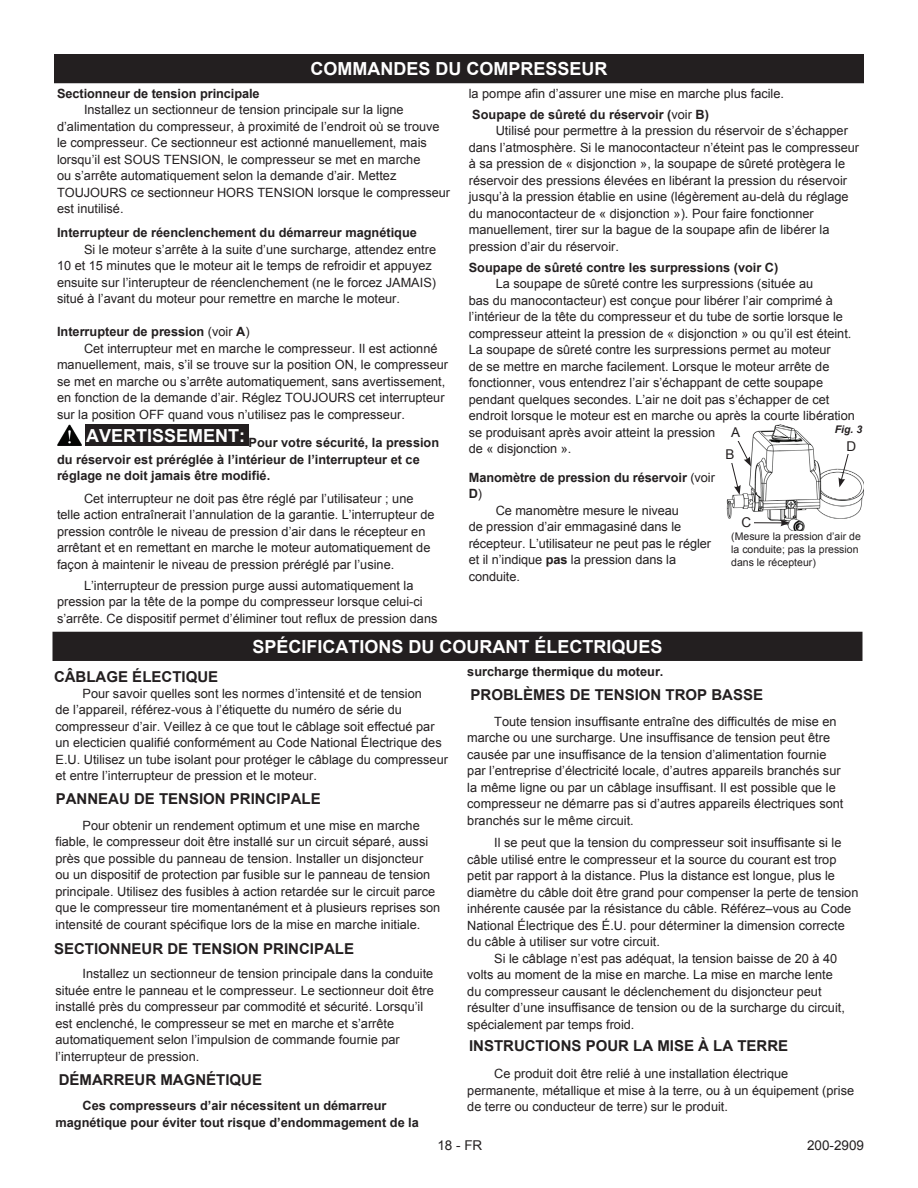
<style>
.page{position:relative;width:918px;height:1188px;background:#fff}
.page>*{position:absolute;margin:0;border:0;box-sizing:border-box;transform-origin:0 0}
.t1{font:700 18px "Arial";color:#fff}
.t2{font:700 15px "Arial";color:#231f20}
.t3{font:13.5px "Arial";color:#231f20}
.t4{font:12.75px/16.5px "Arial";color:#231f20}
.t5{font:700 12.75px/16.5px "Arial";color:#231f20}
.t6{font:10.5px/12.6px "Arial";color:#231f20}
.t7{font:italic 700 10.5px "Arial";color:#231f20}
.s1{font-weight:400}
.s2{font-weight:700}
</style>
<div class="page">
<div style="left:85px;top:424px;width:164px;height:22px;background:#231f20"></div>
<img style="left:57px;top:424px;width:24px;height:22px">
<div style="left:55px;top:55px;width:808px;height:27px;background:#231f20"></div>
<div style="left:54px;top:54px;width:810px;height:29px;border:2px solid #231f20"></div>
<div style="left:53px;top:632px;width:809px;height:28px;background:#231f20"></div>
<div style="left:52px;top:632px;width:810px;height:29px;border:2px solid #231f20"></div>
<img style="left:726px;top:424px;width:138px;height:107px">
<div style="left:831px;top:424px;width:33px;height:14px;background:#fff"></div>
<svg style="left:730px;top:436px;width:21px;height:59px"></svg>
<svg style="left:838px;top:443px;width:14px;height:44px"></svg>
<div style="left:730px;top:426px;width:13px;height:15px;background:#fff"></div>
<div style="left:845px;top:440px;width:13px;height:14px;background:#fff"></div>
<div style="left:724px;top:448px;width:13px;height:14px;background:#fff"></div>
<hr style="left:749px;top:522px;width:34px;height:1px;background:#231f20">
<svg style="left:780px;top:519px;width:10px;height:7px"></svg>
<div style="left:740px;top:516px;width:14px;height:15px;background:#fff"></div>
<h1 class="t1" style="left:310px;top:57px;width:298px">COMMANDES DU COMPRESSEUR</h1>
<p class="t5" style="left:57px;top:85px;width:204px">Sectionneur de tension principale</p>
<p class="t4" style="left:57px;top:102px;width:395px;text-indent:27px">Installez un sectionneur de tension principale sur la ligne d’alimentation du compresseur, à proximité de l’endroit où se trouve le compresseur. Ce sectionneur est actionné manuellement, mais lorsqu’il est SOUS TENSION, le compresseur se met en marche<br>ou s’arrête automatiquement selon la demande d’air. Mettez TOUJOURS ce sectionneur HORS TENSION lorsque le compresseur est inutilisé.</p>
<p class="t5" style="left:57px;top:225px;width:361px">Interrupteur de réenclenchement du démarreur magnétique</p>
<p class="t4" style="left:57px;top:241px;width:381px;text-indent:27px">Si le moteur s’arrête à la suite d’une surcharge, attendez entre 10 et 15 minutes que le moteur ait le temps de refroidir et appuyez ensuite sur l’interupteur de réenclenchement (ne le forcez JAMAIS) situé à l’avant du moteur pour remettre en marche le moteur.</p>
<p class="t5" style="left:57px;top:324px;width:194px">Interrupteur de pression <span class="s1">(voir</span> A<span class="s1">)</span></p>
<p class="t4" style="left:84px;top:340px;width:355px">Cet interrupteur met en marche le compresseur. Il est actionné</p>
<p class="t4" style="left:57px;top:357px;width:393px">manuellement, mais, s’il se trouve sur la position ON, le compresseur</p>
<p class="t4" style="left:57px;top:373px;width:390px">se met en marche ou s’arrête automatiquement, sans avertissement,</p>
<p class="t4" style="left:57px;top:390px;width:389px">en fonction de la demande d’air. Réglez TOUJOURS cet interrupteur</p>
<p class="t4" style="left:57px;top:406px;width:349px">sur la position OFF quand vous n’utilisez pas le compresseur.</p>
<p class="t5" style="left:57px;top:435px;width:384px;text-indent:29px"><sup>AVERTISSEMENT:</sup> Pour votre sécurité, la pression du réservoir est préréglée à l’intérieur de l’interrupteur et ce réglage ne doit jamais être modifié.</p>
<p class="t4" style="left:57px;top:490px;width:379px;text-indent:27px">Cet interrupteur ne doit pas être réglé par l’utilisateur ; une telle action entraînerait l’annulation de la garantie. L’interrupteur de pression contrôle le niveau de pression d’air dans le récepteur en arrêtant et en remettant en marche le moteur automatiquement de façon à maintenir le niveau de pression préréglé par l’usine.</p>
<p class="t4" style="left:57px;top:577px;width:382px;text-indent:27px">L’interrupteur de pression purge aussi automatiquement la pression par la tête de la pompe du compresseur lorsque celui-ci s’arrête. Ce dispositif permet d’éliminer tout reflux de pression dans</p>
<p class="t4" style="left:469px;top:83px;width:317px;line-height:21px">la pompe afin d’assurer une mise en marche plus facile.<br><span class="s2">Soupape de sûreté du réservoir (</span>voir <span class="s2">B)</span></p>
<p class="t4" style="left:469px;top:123px;width:392px;text-indent:27px">Utilisé pour permettre à la pression du réservoir de s’échapper dans l’atmosphère. Si le manocontacteur n’éteint pas le compresseur à sa pression de « disjonction », la soupape de sûreté protègera le réservoir des pressions élevées en libérant la pression du réservoir jusqu’à la pression établie en usine (légèrement au-delà du réglage du manocontacteur de « disjonction »). Pour faire fonctionner manuellement, tirer sur la bague de la soupape afin de libérer la pression d’air du réservoir.</p>
<p class="t5" style="left:469px;top:259px;width:311px">Soupape de sûreté contre les surpressions (voir C)</p>
<p class="t4" style="left:469px;top:276px;width:388px;text-indent:27px">La soupape de sûreté contre les surpressions (située au<br>bas du manocontacteur) est conçue pour libérer l’air comprimé à l’intérieur de la tête du compresseur et du tube de sortie lorsque le compresseur atteint la pression de « disjonction » ou qu’il est éteint.<br>La soupape de sûreté contre les surpressions permet au moteur<br>de se mettre en marche facilement. Lorsque le moteur arrête de fonctionner, vous entendrez l’air s’échappant de cette soupape pendant quelques secondes. L’air ne doit pas s’échapper de cet endroit lorsque le moteur est en marche ou après la courte libération se produisant après avoir atteint la pression<br>de « disjonction ».</p>
<p class="t5" style="left:469px;top:469px;width:248px">Manomètre de pression du réservoir <span class="s1">(voir</span></p>
<p class="t5" style="left:469px;top:486px;width:15px">D<span class="s1">)</span></p>
<p class="t4" style="left:496px;top:502px;width:185px">Ce manomètre mesure le niveau</p>
<p class="t4" style="left:469px;top:518px;width:214px">de pression d’air emmagasiné dans le</p>
<p class="t4" style="left:469px;top:535px;width:244px">récepteur. L’utilisateur ne peut pas le régler</p>
<p class="t4" style="left:469px;top:551px;width:209px">et il n’indique <span class="s2">pas</span> la pression dans la</p>
<p class="t4" style="left:469px;top:568px;width:53px">conduite.</p>
<p class="t3" style="left:731px;top:423px;width:11px">A</p>
<p class="t7" style="left:835px;top:423px;width:29px">Fig. 3</p>
<p class="t3" style="left:846px;top:437px;width:11px">D</p>
<p class="t3" style="left:726px;top:445px;width:11px">B</p>
<p class="t3" style="left:742px;top:513px;width:11px">C</p>
<p class="t6" style="left:731px;top:531px;width:131px">(Mesure la pression d’air de la conduite; pas la pression dans le récepteur)</p>
<h1 class="t1" style="left:252px;top:635px;width:412px">SPÉCIFICATIONS DU COURANT ÉLECTRIQUES</h1>
<p class="t2" style="left:54px;top:666px;width:166px">CÂBLAGE ÉLECTIQUE</p>
<p class="t4" style="left:56px;top:685px;width:394px;text-indent:27px">Pour savoir quelles sont les normes d’intensité et de tension<br>de l’appareil, référez-vous à l’étiquette du numéro de série du compresseur d’air. Veillez à ce que tout le câblage soit effectué par un electicien qualifié conformément au Code National Électrique des E.U. Utilisez un tube isolant pour protéger le câblage du compresseur et entre l’interrupteur de pression et le moteur.</p>
<p class="t4" style="left:56px;top:817px;width:386px;text-indent:27px">Pour obtenir un rendement optimum et une mise en marche fiable, le compresseur doit être installé sur un circuit séparé, aussi près que possible du panneau de tension. Installer un disjoncteur ou un dispositif de protection par fusible sur le panneau de tension principale. Utilisez des fusibles à action retardée sur le circuit parce que le compresseur tire momentanément et à plusieurs reprises son intensité de courant spécifique lors de la mise en marche initiale.</p>
<p class="t4" style="left:56px;top:965px;width:380px;text-indent:27px">Installez un sectionneur de tension principale dans la conduite située entre le panneau et le compresseur. Le sectionneur doit être installé près du compresseur par commodité et sécurité. Lorsqu’il est enclenché, le compresseur se met en marche et s’arrête automatiquement selon l’impulsion de commande fournie par l’interrupteur de pression.</p>
<p class="t5" style="left:56px;top:1098px;width:365px;text-align:center">Ces compresseurs d’air nécessitent un démarreur magnétique pour éviter tout risque d’endommagement de la</p>
<p class="t2" style="left:56px;top:789px;width:267px">PANNEAU DE TENSION PRINCIPALE</p>
<p class="t2" style="left:54px;top:939px;width:302px">SECTIONNEUR DE TENSION PRINCIPALE</p>
<p class="t2" style="left:59px;top:1070px;width:205px">DÉMARREUR MAGNÉTIQUE</p>
<p class="t5" style="left:467px;top:664px;width:198px">surcharge thermique du moteur.</p>
<p class="t4" style="left:467px;top:713px;width:378px;text-indent:27px">Toute tension insuffisante entraîne des difficultés de mise en marche ou une surcharge. Une insuffisance de tension peut être causée par une insuffisance de la tension d’alimentation fournie par l’entreprise d’électricité locale, d’autres appareils branchés sur la même ligne ou par un câblage insuffisant. Il est possible que le compresseur ne démarre pas si d’autres appareils électriques sont branchés sur le même circuit.</p>
<p class="t4" style="left:494px;top:835px;width:349px">Il se peut que la tension du compresseur soit insuffisante si le</p>
<p class="t4" style="left:467px;top:851px;width:371px">câble utilisé entre le compresseur et la source du courant est trop</p>
<p class="t4" style="left:467px;top:868px;width:369px">petit par rapport à la distance. Plus la distance est longue, plus le</p>
<p class="t4" style="left:467px;top:884px;width:393px">diamètre du câble doit être grand pour compenser la perte de tension</p>
<p class="t4" style="left:467px;top:901px;width:386px">inhérente causée par la résistance du câble. Référez–vous au Code</p>
<p class="t4" style="left:467px;top:917px;width:379px">National Électrique des É.U. pour déterminer la dimension correcte</p>
<p class="t4" style="left:467px;top:934px;width:194px">du câble à utiliser sur votre circuit.</p>
<p class="t4" style="left:494px;top:950px;width:345px">Si le câblage n’est pas adéquat, la tension baisse de 20 à 40</p>
<p class="t4" style="left:467px;top:967px;width:367px">volts au moment de la mise en marche. La mise en marche lente</p>
<p class="t4" style="left:467px;top:983px;width:356px">du compresseur causant le déclenchement du disjoncteur peut</p>
<p class="t4" style="left:467px;top:1000px;width:379px">résulter d’une insuffisance de tension ou de la surcharge du circuit,</p>
<p class="t4" style="left:467px;top:1016px;width:169px">spécialement par temps froid.</p>
<p class="t4" style="left:467px;top:1066px;width:388px;text-indent:27px">Ce produit doit être relié à une installation électrique permanente, métallique et mise à la terre, ou à un équipement (prise de terre ou conducteur de terre) sur le produit.</p>
<p class="t2" style="left:471px;top:684px;width:294px">PROBLÈMES DE TENSION TROP BASSE</p>
<p class="t2" style="left:469px;top:1035px;width:321px">INSTRUCTIONS POUR LA MISE À LA TERRE</p>
<p class="t3" style="left:437px;top:1136px;width:47px">18 - FR</p>
<p class="t3" style="left:807px;top:1137px;width:59px">200-2909</p>
</div>
